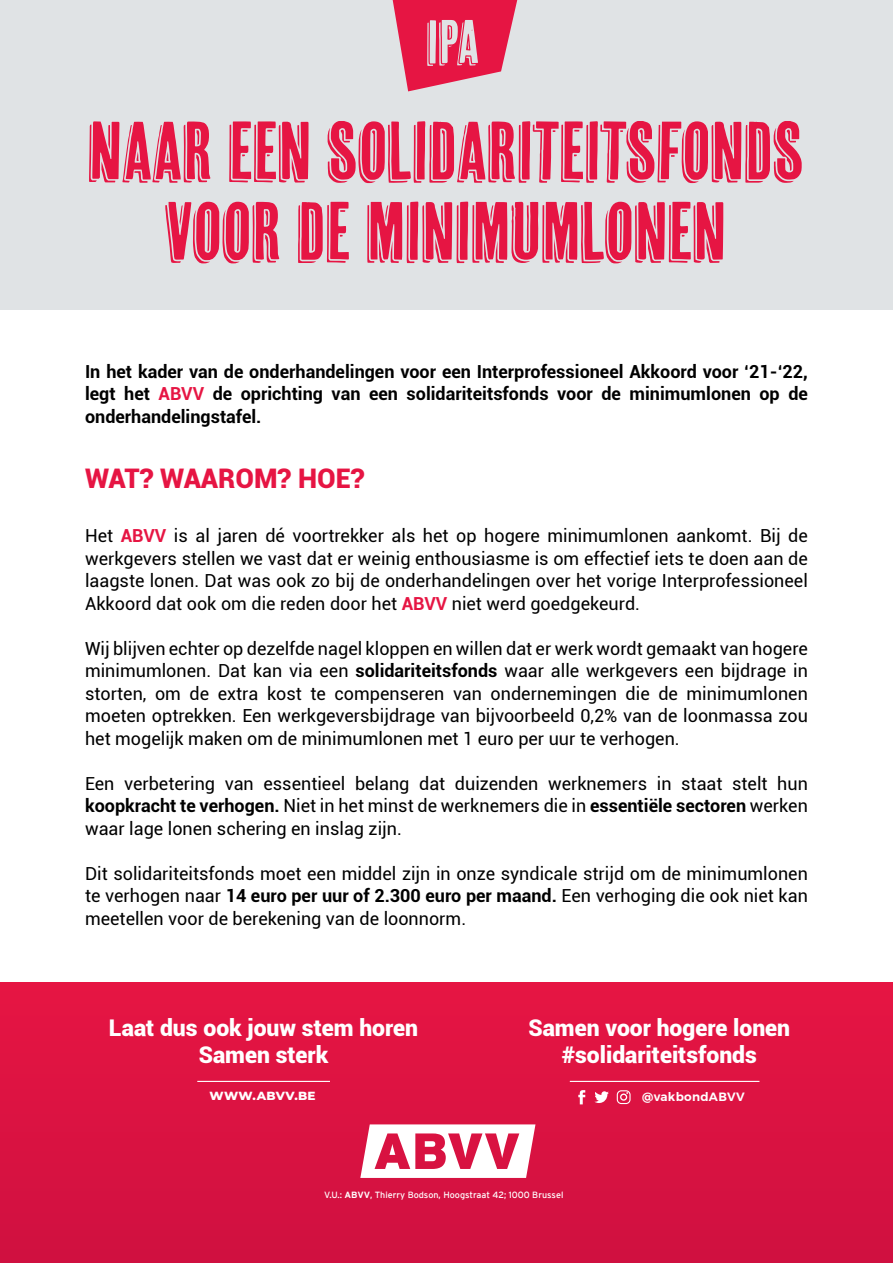
<style>
.page{position:relative;width:893px;height:1263px;background:#fff}
.page>*{position:absolute;margin:0;border:0;box-sizing:border-box;transform-origin:0 0}
.t1{font:81.9px/80.4px "Cheap Pine";color:#e61543;text-align:center}
.t2{font:61.35px "Cheap Pine";color:#e0e3e5}
.t3{font:900 27px "Roboto";color:#e61543}
.t4{font:900 22.95px/27.6px "Roboto";color:#fff;text-align:center}
.t5{font:18px/22.5px "Roboto";color:#000;text-align:justify}
.t6{font:700 18px/22.5px "Roboto";color:#000;text-align:justify}
.t7{font:600 12px "Montserrat";letter-spacing:.025em;color:#fff}
.t8{font:800 12px "Montserrat";letter-spacing:.025em;color:#fff}
.t9{font:9px "Interstate";color:#fff}
.s1{color:#e61543}
.s2{font-weight:700;color:#e61543}
.s3{font-weight:700}
</style>
<div class="page">
<div style="left:0;top:0;width:893px;height:310px;background:#e0e3e5"></div>
<div style="left:0;top:982px;width:893px;height:281px;background:#db1342"></div>
<svg style="left:360px;top:1124px;width:175px;height:54px"></svg>
<svg style="left:578px;top:1090px;width:7px;height:14px"></svg>
<svg style="left:594px;top:1091px;width:15px;height:12px"></svg>
<svg style="left:617px;top:1090px;width:14px;height:14px"></svg>
<hr style="left:197px;top:1081px;width:133px;height:1px;background:#fff">
<hr style="left:570px;top:1081px;width:189px;height:1px;background:#fff">
<svg style="left:393px;top:0;width:124px;height:91px"></svg>
<h2 class="t2" style="left:427px;top:8px;width:55px">IPA</h2>
<h1 class="t1" style="left:88px;top:111px;width:718px">NAAR EEN SOLIDARITEITSFONDS<br>VOOR DE MINIMUMLONEN</h1>
<p class="t6" style="left:85px;top:359px;width:724px">In het kader van de onderhandelingen voor een Interprofessioneel Akkoord voor ‘21-‘22, legt het <span class="s1">ABVV</span> de oprichting van een solidariteitsfonds voor de minimumlonen op de onderhandelingstafel.</p>
<h3 class="t3" style="left:85px;top:459px;width:281px">WAT? WAAROM? HOE?</h3>
<p class="t5" style="left:85px;top:524px;width:724px">Het <span class="s2">ABVV</span> is al jaren dé voortrekker als het op hogere minimumlonen aankomt. Bij de werkgevers stellen we vast dat er weinig enthousiasme is om effectief iets te doen aan de laagste lonen. Dat was ook zo bij de onderhandelingen over het vorige Interprofessioneel Akkoord dat ook om die reden door het <span class="s2">ABVV</span> niet werd goedgekeurd.</p>
<p class="t5" style="left:85px;top:636px;width:724px">Wij blijven echter op dezelfde nagel kloppen en willen dat er werk wordt gemaakt van hogere minimumlonen. Dat kan via een <span class="s3">solidariteitsfonds</span> waar alle werkgevers een bijdrage in storten, om de extra kost te compenseren van ondernemingen die de minimumlonen moeten optrekken. Een werkgeversbijdrage van bijvoorbeeld 0,2% van de loonmassa zou het mogelijk maken om de minimumlonen met 1 euro per uur te verhogen.</p>
<p class="t5" style="left:85px;top:771px;width:724px">Een verbetering van essentieel belang dat duizenden werknemers in staat stelt hun <span class="s3">koopkracht te verhogen.</span> Niet in het minst de werknemers die in <span class="s3">essentiële sectoren</span> werken waar lage lonen schering en inslag zijn.</p>
<p class="t5" style="left:85px;top:861px;width:724px">Dit solidariteitsfonds moet een middel zijn in onze syndicale strijd om de minimumlonen te verhogen naar <span class="s3">14 euro per uur of 2.300 euro per maand.</span> Een verhoging die ook niet kan meetellen voor de berekening van de loonnorm.</p>
<p class="t4" style="left:109px;top:1013px;width:311px">Laat dus ook jouw stem horen<br>Samen sterk</p>
<p class="t4" style="left:528px;top:1013px;width:263px">Samen voor hogere lonen #solidariteitsfonds</p>
<p class="t8" style="left:210px;top:1087px;width:108px">WWW.ABVV.BE</p>
<p class="t7" style="left:642px;top:1087px;width:104px">@vakbondABVV</p>
<p class="t9" style="left:324px;top:1190px;width:241px">V.U.: <span class="s3">ABVV</span>, Thierry Bodson, Hoogstraat 42; 1000 Brussel</p>
</div>
